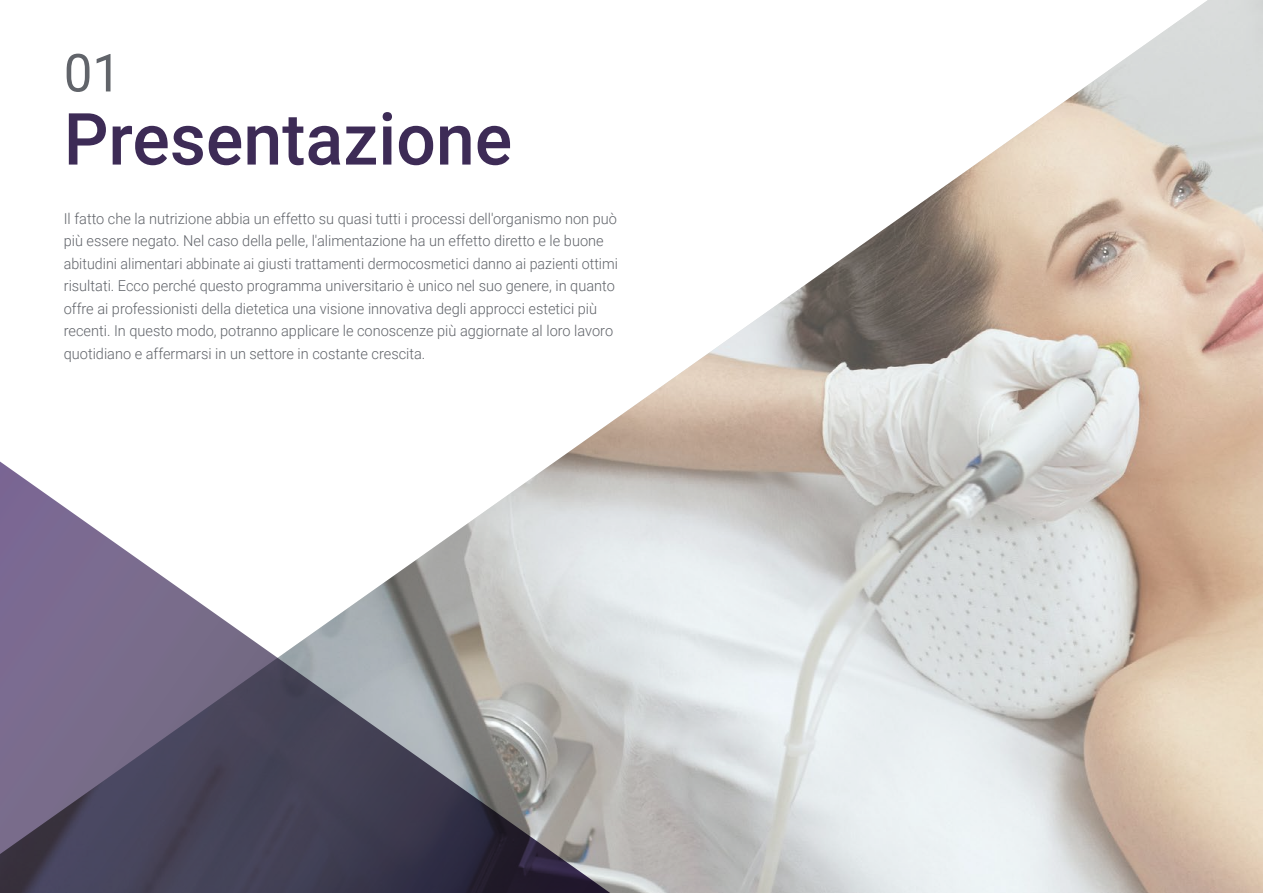
<style>
.page{position:relative;width:1263px;height:893px;background:#fff}
.page>*{position:absolute;margin:0;border:0;box-sizing:border-box;transform-origin:0 0}
.t1{font:500 72px "Roboto";color:#3d2b56}
.t2{font:52.5px "Roboto";color:#61646a}
.t3{font:300 15px/22.5px "Roboto";color:#61646a}
</style>
<div class="page">
<img style="left:577px;top:0;width:686px;height:893px">
<svg style="left:0;top:446px;width:640px;height:447px"></svg>
<h2 class="t2" style="left:64px;top:36px;width:59px">01</h2>
<h1 class="t1" style="left:64px;top:89px;width:450px">Presentazione</h1>
<p class="t3" style="left:64px;top:207px;width:556px">Il fatto che la nutrizione abbia un effetto su quasi tutti i processi dell'organismo non può più essere negato. Nel caso della pelle, l'alimentazione ha un effetto diretto e le buone abitudini alimentari abbinate ai giusti trattamenti dermocosmetici danno ai pazienti ottimi risultati. Ecco perché questo programma universitario è unico nel suo genere, in quanto offre ai professionisti della dietetica una visione innovativa degli approcci estetici più recenti. In questo modo, potranno applicare le conoscenze più aggiornate al loro lavoro quotidiano e affermarsi in un settore in costante crescita.</p>
</div>
